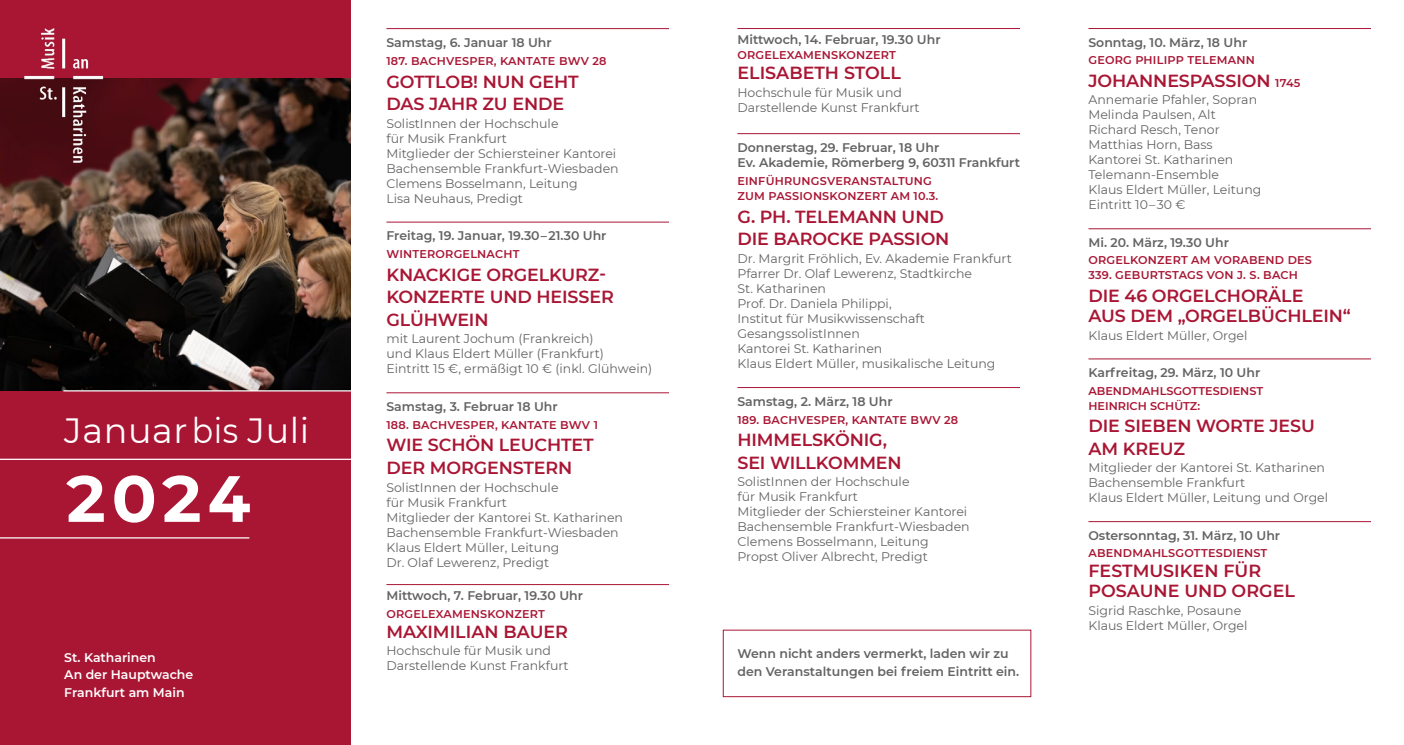
<style>
.page{position:relative;width:1404px;height:745px;background:#fff}
.page>*{position:absolute;margin:0;border:0;box-sizing:border-box;transform-origin:0 0}
.t1{font:700 65.12px "Montserrat";color:#fff}
.t2{font:35px "Montserrat";letter-spacing:.02em;color:#fff}
.t3{font:600 17.5px/22.5px "Montserrat";letter-spacing:-.005em;color:#a91634}
.t4{font:12.5px/15px "Montserrat";color:#646363}
.t5{font:600 12.5px/15px "Montserrat";color:#646363}
.t6{font:600 12.5px/17.5px "Montserrat";color:#fff}
.t7{font:600 11.25px/15px "Montserrat";letter-spacing:.02em;color:#a91634}
.t8{font:600 11.25px/15px "Montserrat";color:#a91634}
.s1{font-size:11.25px}
</style>
<div class="page">
<div style="left:0;top:0;width:351px;height:744px;background:#a91634"></div>
<img style="left:0;top:78px;width:351px;height:312px">
<hr style="left:0;top:458px;width:351px;height:1px;background:#fff">
<hr style="left:63px;top:390px;width:288px;height:1px;background:#fff">
<hr style="left:0;top:537px;width:249px;height:1px;background:#fff">
<hr style="left:386px;top:28px;width:283px;height:1px;background:#a91634">
<hr style="left:386px;top:221px;width:283px;height:1px;background:#a91634">
<hr style="left:386px;top:392px;width:283px;height:1px;background:#a91634">
<hr style="left:386px;top:583px;width:283px;height:1px;background:#a91634">
<hr style="left:737px;top:28px;width:282px;height:1px;background:#a91634">
<hr style="left:737px;top:133px;width:282px;height:1px;background:#a91634">
<hr style="left:737px;top:387px;width:282px;height:1px;background:#a91634">
<hr style="left:1088px;top:28px;width:282px;height:1px;background:#a91634">
<hr style="left:1088px;top:228px;width:282px;height:1px;background:#a91634">
<hr style="left:1088px;top:358px;width:282px;height:1px;background:#a91634">
<hr style="left:1088px;top:521px;width:282px;height:1px;background:#a91634">
<img style="left:4px;top:28px;width:119px;height:153px">
<h2 class="t2" style="left:64px;top:406px;width:246px">Januarbis Juli</h2>
<h1 class="t1" style="left:63px;top:451px;width:191px">2024</h1>
<p class="t6" style="left:64px;top:647px;width:130px">St. Katharinen<br>An der Hauptwache<br>Frankfurt am Main</p>
<p class="t5" style="left:386px;top:34px;width:167px">Samstag, 6. Januar 18 Uhr</p>
<p class="t7" style="left:386px;top:53px;width:222px">187. BACHVESPER, KANTATE BWV 28</p>
<h3 class="t3" style="left:386px;top:69px;width:194px">GOTTLOB! NUN GEHT<br>DAS JAHR ZU ENDE</h3>
<p class="t4" style="left:386px;top:115px;width:234px">SolistInnen der Hochschule<br>für Musik Frankfurt<br>Mitglieder der Schiersteiner Kantorei<br>Bachensemble Frankfurt-Wiesbaden<br>Clemens Bosselmann, Leitung<br>Lisa Neuhaus, Predigt</p>
<p class="t5" style="left:386px;top:227px;width:221px">Freitag, 19. Januar, 19.30–21.30 Uhr</p>
<p class="t7" style="left:386px;top:246px;width:135px">WINTERORGELNACHT</p>
<h3 class="t3" style="left:386px;top:262px;width:229px">KNACKIGE ORGELKURZ-<br>KONZERTE UND HEISSER<br>GLÜHWEIN</h3>
<p class="t4" style="left:386px;top:331px;width:267px">mit Laurent Jochum (Frankreich)<br>und Klaus Eldert Müller (Frankfurt)<br>Eintritt 15 €, ermäßigt 10 € (inkl. Glühwein)</p>
<p class="t5" style="left:386px;top:398px;width:173px">Samstag, 3. Februar 18 Uhr</p>
<p class="t7" style="left:386px;top:416px;width:213px">188. BACHVESPER, KANTATE BWV 1</p>
<h3 class="t3" style="left:386px;top:433px;width:209px">WIE SCHÖN LEUCHTET<br>DER MORGENSTERN</h3>
<p class="t4" style="left:386px;top:479px;width:238px">SolistInnen der Hochschule<br>für Musik Frankfurt<br>Mitglieder der Kantorei St. Katharinen<br>Bachensemble Frankfurt-Wiesbaden<br>Klaus Eldert Müller, Leitung<br>Dr. Olaf Lewerenz, Predigt</p>
<p class="t5" style="left:386px;top:587px;width:198px">Mittwoch, 7. Februar, 19.30 Uhr</p>
<p class="t7" style="left:386px;top:605px;width:160px">ORGELEXAMENSKONZERT</p>
<h3 class="t3" style="left:386px;top:619px;width:183px">MAXIMILIAN BAUER</h3>
<p class="t4" style="left:386px;top:642px;width:184px">Hochschule für Musik und<br>Darstellende Kunst Frankfurt</p>
<p class="t5" style="left:737px;top:31px;width:205px">Mittwoch, 14. Februar, 19.30 Uhr</p>
<p class="t7" style="left:737px;top:47px;width:160px">ORGELEXAMENSKONZERT</p>
<h3 class="t3" style="left:737px;top:61px;width:165px">ELISABETH STOLL</h3>
<p class="t4" style="left:737px;top:84px;width:184px">Hochschule für Musik und<br>Darstellende Kunst Frankfurt</p>
<p class="t5" style="left:737px;top:139px;width:284px">Donnerstag, 29. Februar, 18 Uhr<br>Ev. Akademie, Römerberg 9, 60311 Frankfurt</p>
<p class="t7" style="left:737px;top:173px;width:202px">EINFÜHRUNGSVERANSTALTUNG<br>ZUM PASSIONSKONZERT AM 10.3.</p>
<h3 class="t3" style="left:737px;top:204px;width:213px">G. PH. TELEMANN UND<br>DIE BAROCKE PASSION</h3>
<p class="t4" style="left:737px;top:250px;width:276px">Dr. Margrit Fröhlich, Ev. Akademie Frankfurt<br>Pfarrer Dr. Olaf Lewerenz, Stadtkirche<br>St. Katharinen<br>Prof. Dr. Daniela Philippi,<br>Institut für Musikwissenschaft<br>GesangssolistInnen<br>Kantorei St. Katharinen<br>Klaus Eldert Müller, musikalische Leitung</p>
<p class="t5" style="left:737px;top:393px;width:157px">Samstag, 2. März, 18 Uhr</p>
<p class="t7" style="left:737px;top:411px;width:222px">189. BACHVESPER, KANTATE BWV 28</p>
<h3 class="t3" style="left:737px;top:427px;width:166px">HIMMELSKÖNIG,<br>SEI WILLKOMMEN</h3>
<p class="t4" style="left:737px;top:473px;width:234px">SolistInnen der Hochschule<br>für Musik Frankfurt<br>Mitglieder der Schiersteiner Kantorei<br>Bachensemble Frankfurt-Wiesbaden<br>Clemens Bosselmann, Leitung<br>Propst Oliver Albrecht, Predigt</p>
<p class="t5" style="left:737px;top:643px;width:283px;line-height:17.5px">Wenn nicht anders vermerkt, laden wir zu den Veranstaltungen bei freiem Eintritt ein.</p>
<p class="t5" style="left:1088px;top:34px;width:160px">Sonntag, 10. März, 18 Uhr</p>
<p class="t7" style="left:1088px;top:52px;width:168px">GEORG PHILIPP TELEMANN</p>
<h3 class="t3" style="left:1088px;top:68px;width:213px">JOHANNESPASSION <span class="s1">1745</span></h3>
<p class="t4" style="left:1088px;top:92px;width:174px">Annemarie Pfahler, Sopran<br>Melinda Paulsen, Alt<br>Richard Resch, Tenor<br>Matthias Horn, Bass<br>Kantorei St. Katharinen<br>Telemann-Ensemble<br>Klaus Eldert Müller, Leitung<br>Eintritt 10–30 €</p>
<p class="t5" style="left:1088px;top:234px;width:142px">Mi. 20. März, 19.30 Uhr</p>
<p class="t7" style="left:1088px;top:252px;width:225px">ORGELKONZERT AM VORABEND DES<br>339. GEBURTSTAGS VON J. S. BACH</p>
<h3 class="t3" style="left:1088px;top:285px;width:264px;line-height:20px">DIE 46 ORGELCHORÄLE<br>AUS DEM „ORGELBÜCHLEIN“</h3>
<p class="t4" style="left:1088px;top:327px;width:160px">Klaus Eldert Müller, Orgel</p>
<p class="t5" style="left:1088px;top:364px;width:173px">Karfreitag, 29. März, 10 Uhr</p>
<p class="t8" style="left:1088px;top:382px;width:176px">ABENDMAHLSGOTTESDIENST<br>HEINRICH SCHÜTZ:</p>
<h3 class="t3" style="left:1088px;top:413px;width:228px">DIE SIEBEN WORTE JESU<br>AM KREUZ</h3>
<p class="t4" style="left:1088px;top:459px;width:241px">Mitglieder der Kantorei St. Katharinen<br>Bachensemble Frankfurt<br>Klaus Eldert Müller, Leitung und Orgel</p>
<p class="t5" style="left:1088px;top:527px;width:193px">Ostersonntag, 31. März, 10 Uhr</p>
<p class="t7" style="left:1088px;top:545px;width:180px">ABENDMAHLSGOTTESDIENST</p>
<h3 class="t3" style="left:1088px;top:560px;width:208px;line-height:20px">FESTMUSIKEN FÜR<br>POSAUNE UND ORGEL</h3>
<p class="t4" style="left:1088px;top:602px;width:160px">Sigrid Raschke, Posaune<br>Klaus Eldert Müller, Orgel</p>
</div>
